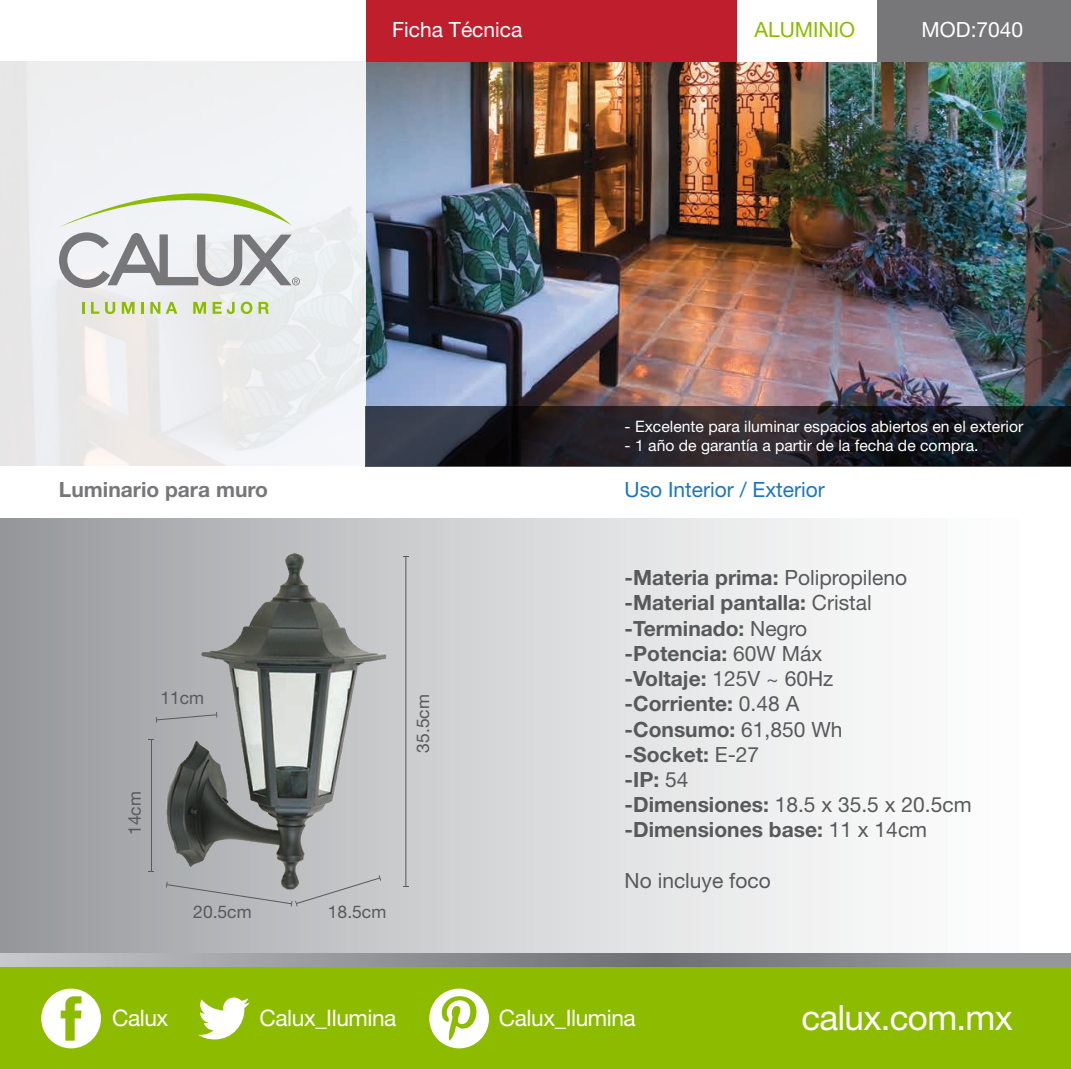
<style>
.page{position:relative;width:1071px;height:1069px;background:#fff}
.page>*{position:absolute;margin:0;border:0;box-sizing:border-box;transform-origin:0 0}
.t1{font:35px "Helvetica Neue";letter-spacing:-.02em;color:#fff}
.t2{font:22.75px "Helvetica Neue";letter-spacing:-.02em;color:#fff}
.t3{font:700 21px/25.2px "Helvetica Neue";color:#58595b}
.t4{font:21px "Helvetica Neue";color:#fff}
.t5{font:21px "Helvetica Neue";color:#1d76bc}
.t6{font:700 21px "Helvetica Neue";color:#77777a}
.t7{font:21px "Helvetica Neue";color:#58595b}
.t8{font:21px "Helvetica Neue";color:#8dbb00}
.t9{font:17.5px "Helvetica Neue";color:#58595b}
.t10{font:15.75px "Helvetica Neue";color:#fff}
.s1{font-weight:400}
</style>
<div class="page">
<img style="left:366px;top:61px;width:705px;height:345px">
<div style="left:0;top:518px;width:1071px;height:450px;background:linear-gradient(to right,#9d9fa2,#fff)"></div>
<svg style="left:0;top:954px;width:1071px;height:14px;background:#91968b"></svg>
<div style="left:0;top:968px;width:1071px;height:101px;background:#8dbb00"></div>
<svg style="left:41px;top:988px;width:60px;height:60px"></svg>
<svg style="left:198px;top:997px;width:52px;height:42px"></svg>
<svg style="left:429px;top:988px;width:60px;height:60px"></svg>
<svg style="left:0;top:61px;width:366px;height:406px;fill:#eeeef0"></svg>
<svg style="left:82px;top:302px;width:2px;height:12px"></svg>
<svg style="left:91px;top:302px;width:8px;height:12px"></svg>
<svg style="left:105px;top:302px;width:10px;height:12px"></svg>
<svg style="left:122px;top:302px;width:13px;height:12px"></svg>
<svg style="left:141px;top:302px;width:3px;height:12px"></svg>
<svg style="left:150px;top:302px;width:10px;height:12px"></svg>
<svg style="left:166px;top:302px;width:11px;height:12px"></svg>
<svg style="left:193px;top:302px;width:13px;height:12px"></svg>
<svg style="left:213px;top:302px;width:22px;height:12px"></svg>
<svg style="left:241px;top:302px;width:11px;height:12px"></svg>
<svg style="left:259px;top:302px;width:10px;height:12px"></svg>
<svg style="left:59px;top:152px;width:241px;height:136px"></svg>
<div style="left:366px;top:0;width:371px;height:61px;background:#bf1e2d"></div>
<div style="left:876px;top:0;width:195px;height:61px;background:#77777a"></div>
<svg style="left:366px;top:406px;width:705px;height:60px;background:#222229"></svg>
<svg style="left:166px;top:903px;width:215px;height:3px"></svg>
<img style="left:141px;top:526px;width:265px;height:377px">
<p class="t4" style="left:392px;top:17px;width:132px">Ficha Técnica</p>
<p class="t8" style="left:754px;top:17px;width:102px">ALUMINIO</p>
<p class="t4" style="left:922px;top:17px;width:103px">MOD:7040</p>
<p class="t10" style="left:625px;top:417px;width:400px">- Excelente para iluminar espacios abiertos en el exterior</p>
<p class="t10" style="left:625px;top:436px;width:355px">- 1 año de garantía a partir de la fecha de compra.</p>
<p class="t6" style="left:59px;top:476px;width:211px">Luminario para muro</p>
<p class="t5" style="left:625px;top:477px;width:202px">Uso Interior / Exterior</p>
<p class="t9" style="left:160px;top:687px;width:45px">11cm</p>
<p class="t9" style="left:124px;top:835px;width:45px;rotate:-90deg">14cm</p>
<p class="t9" style="left:193px;top:901px;width:60px">20.5cm</p>
<p class="t9" style="left:413px;top:753px;width:60px;rotate:-90deg">35.5cm</p>
<p class="t9" style="left:328px;top:901px;width:60px">18.5cm</p>
<p class="t3" style="left:625px;top:565px;width:348px">-Materia prima: <span class="s1">Polipropileno </span>-Material pantalla: <span class="s1">Cristal </span>-Terminado: <span class="s1">Negro<br></span>-Potencia: <span class="s1">60W Máx<br></span>-Voltaje: <span class="s1">125V ~ 60Hz<br></span>-Corriente: <span class="s1">0.48 A<br></span>-Consumo: <span class="s1">61,850 Wh<br></span>-Socket: <span class="s1">E-27<br></span>-IP: <span class="s1">54<br></span>-Dimensiones: <span class="s1">18.5 x 35.5 x 20.5cm </span>-Dimensiones base: <span class="s1">11 x 14cm</span></p>
<p class="t7" style="left:625px;top:868px;width:148px">No incluye foco</p>
<p class="t2" style="left:112px;top:1004px;width:58px">Calux</p>
<p class="t2" style="left:260px;top:1004px;width:138px">Calux_Ilumina</p>
<p class="t2" style="left:499px;top:1004px;width:138px">Calux_Ilumina</p>
<h1 class="t1" style="left:801px;top:996px;width:213px">calux.com.mx</h1>
</div>
